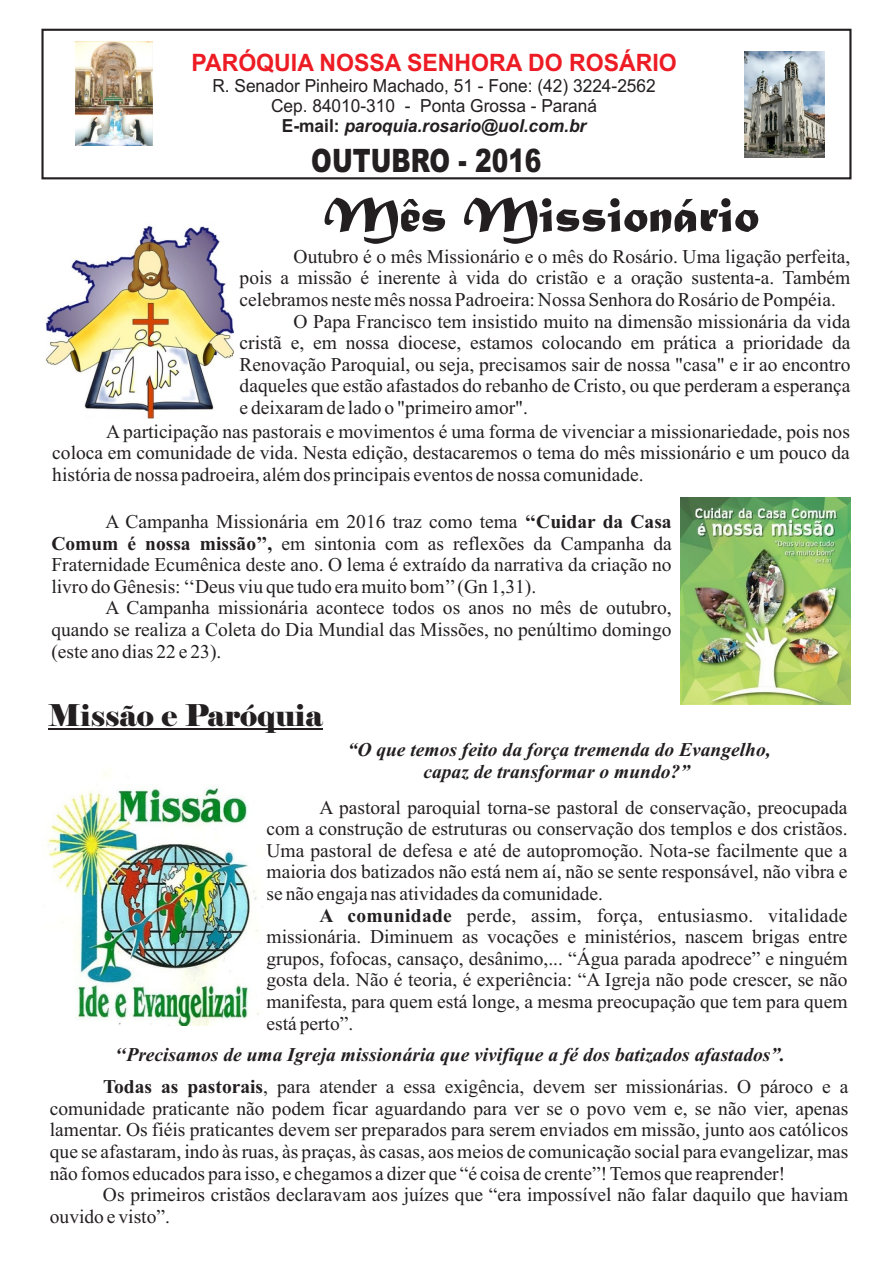
<style>
.page{position:relative;width:893px;height:1263px;background:#fff}
.page>*{position:absolute;margin:0;border:0;box-sizing:border-box;transform-origin:0 0}
.t1{font:51.15px "Matura MT Script Capitals";color:#231f20}
.t2{font:900 32.25px "Arial";color:#231f20;scale:.77 1}
.t3{font:30px "Elephant";color:#231f20}
.t4{font:700 24px "Arial";color:#ed1c24;scale:.96 1}
.t5{font:19.5px/21.6px "Times New Roman";color:#231f20;text-align:justify}
.t6{font:italic 700 19.5px/21.6px "Times New Roman";color:#231f20;text-align:center}
.t7{font:18px/20.1px "Arial";color:#231f20;text-align:center;scale:.96 1}
.s1{font-weight:700}
.s2{font-weight:700;font-style:italic}
</style>
<div class="page">
<div style="left:41px;top:29px;width:810px;height:150px;border:2px solid #231f20"></div>
<img style="left:744px;top:51px;width:80px;height:106px">
<img style="left:76px;top:42px;width:76px;height:103px">
<img style="left:46px;top:225px;width:188px;height:194px">
<svg style="left:737px;top:212px;width:19px;height:18px"></svg>
<svg style="left:723px;top:200px;width:6px;height:30px"></svg>
<svg style="left:703px;top:211px;width:12px;height:18px"></svg>
<svg style="left:677px;top:212px;width:17px;height:18px"></svg>
<svg style="left:652px;top:212px;width:17px;height:17px"></svg>
<svg style="left:626px;top:212px;width:19px;height:18px"></svg>
<svg style="left:612px;top:200px;width:6px;height:30px"></svg>
<svg style="left:585px;top:212px;width:18px;height:17px"></svg>
<svg style="left:559px;top:212px;width:18px;height:17px"></svg>
<svg style="left:544px;top:200px;width:6px;height:30px"></svg>
<svg style="left:466px;top:200px;width:69px;height:42px"></svg>
<svg style="left:424px;top:212px;width:19px;height:17px"></svg>
<svg style="left:403px;top:201px;width:15px;height:28px"></svg>
<svg style="left:327px;top:200px;width:69px;height:42px"></svg>
<img style="left:680px;top:497px;width:170px;height:208px">
<hr style="left:48px;top:728px;width:275px;height:2px;background:#231f20">
<img style="left:47px;top:773px;width:212px;height:252px">
<p class="t4" style="left:191px;top:53px;width:507px">PARÓQUIA NOSSA SENHORA DO ROSÁRIO</p>
<p class="t7" style="left:212px;top:77px;width:463px">R. Senador Pinheiro Machado, 51 - Fone: (42) 3224-2562<br>Cep. 84010-310 - Ponta Grossa - Paraná<br><span class="s1">E-mail:</span> <span class="s2">paroquia.rosario@uol.com.br</span></p>
<h2 class="t2" style="left:311px;top:149px;width:301px">OUTUBRO - 2016</h2>
<h1 class="t1" style="left:324px;top:199px;width:437px">Mês Missionário</h1>
<p class="t5" style="left:294px;top:247px;width:558px">Outubro é o mês Missionário e o mês do Rosário. Uma ligação perfeita,</p>
<p class="t5" style="left:240px;top:269px;width:612px">pois a missão é inerente à vida do cristão e a oração sustenta-a. Também</p>
<p class="t5" style="left:240px;top:291px;width:598px">celebramos neste mês nossa Padroeira: Nossa Senhora do Rosário de Pompéia.</p>
<p class="t5" style="left:294px;top:312px;width:558px">O Papa Francisco tem insistido muito na dimensão missionária da vida</p>
<p class="t5" style="left:240px;top:334px;width:612px">cristã e, em nossa diocese, estamos colocando em prática a prioridade da</p>
<p class="t5" style="left:240px;top:355px;width:612px">Renovação Paroquial, ou seja, precisamos sair de nossa "casa" e ir ao encontro</p>
<p class="t5" style="left:240px;top:377px;width:612px">daqueles que estão afastados do rebanho de Cristo, ou que perderam a esperança</p>
<p class="t5" style="left:240px;top:399px;width:290px">e deixaram de lado o "primeiro amor".</p>
<p class="t5" style="left:52px;top:422px;width:799px;text-indent:54px">A participação nas pastorais e movimentos é uma forma de vivenciar a missionariedade, pois nos coloca em comunidade de vida. Nesta edição, destacaremos o tema do mês missionário e um pouco da história de nossa padroeira, além dos principais eventos de nossa comunidade.</p>
<p class="t5" style="left:51px;top:513px;width:622px;text-indent:54px">A Campanha Missionária em 2016 traz como tema <span class="s1">‘‘Cuidar da Casa Comum é nossa missão’’,</span> em sintonia com as reflexões da Campanha da Fraternidade Ecumênica deste ano. O lema é extraído da narrativa da criação no livro do Gênesis: ‘‘Deus viu que tudo era muito bom’’(Gn 1,31).</p>
<p class="t5" style="left:51px;top:599px;width:622px;text-indent:54px">A Campanha missionária acontece todos os anos no mês de outubro, quando se realiza a Coleta do Dia Mundial das Missões, no penúltimo domingo (este ano dias 22 e 23).</p>
<h3 class="t3" style="left:48px;top:697px;width:276px">Missão e Paróquia</h3>
<p class="t6" style="left:348px;top:741px;width:425px">“O que temos feito da força tremenda do Evangelho, capaz de transformar o mundo?”</p>
<p class="t5" style="left:266px;top:798px;width:583px;text-indent:53px">A pastoral paroquial torna-se pastoral de conservação, preocupada com a construção de estruturas ou conservação dos templos e dos cristãos.<br>Uma pastoral de defesa e até de autopromoção. Nota-se facilmente que a maioria dos batizados não está nem aí, não se sente responsável, não vibra e se não engaja nas atividades da comunidade.</p>
<p class="t5" style="left:266px;top:906px;width:583px;text-indent:53px"><span class="s1">A comunidade</span> perde, assim, força, entusiasmo. vitalidade missionária. Diminuem as vocações e ministérios, nascem brigas entre grupos, fofocas, cansaço, desânimo,... “Água parada apodrece” e ninguém gosta dela. Não é teoria, é experiência: “A Igreja não pode crescer, se não manifesta, para quem está longe, a mesma preocupação que tem para quem está perto”.</p>
<p class="t6" style="left:115px;top:1046px;width:672px">‘‘Precisamos de uma Igreja missionária que vivifique a fé dos batizados afastados”.</p>
<p class="t5" style="left:50px;top:1078px;width:800px;text-indent:53px"><span class="s1">Todas as pastorais</span>, para atender a essa exigência, devem ser missionárias. O pároco e a comunidade praticante não podem ficar aguardando para ver se o povo vem e, se não vier, apenas lamentar. Os fiéis praticantes devem ser preparados para serem enviados em missão, junto aos católicos que se afastaram, indo às ruas, às praças, às casas, aos meios de comunicação social para evangelizar, mas não fomos educados para isso, e chegamos a dizer que “é coisa de crente”! Temos que reaprender!</p>
<p class="t5" style="left:50px;top:1186px;width:800px;text-indent:53px">Os primeiros cristãos declaravam aos juízes que “era impossível não falar daquilo que haviam ouvido e visto”.</p>
</div>
